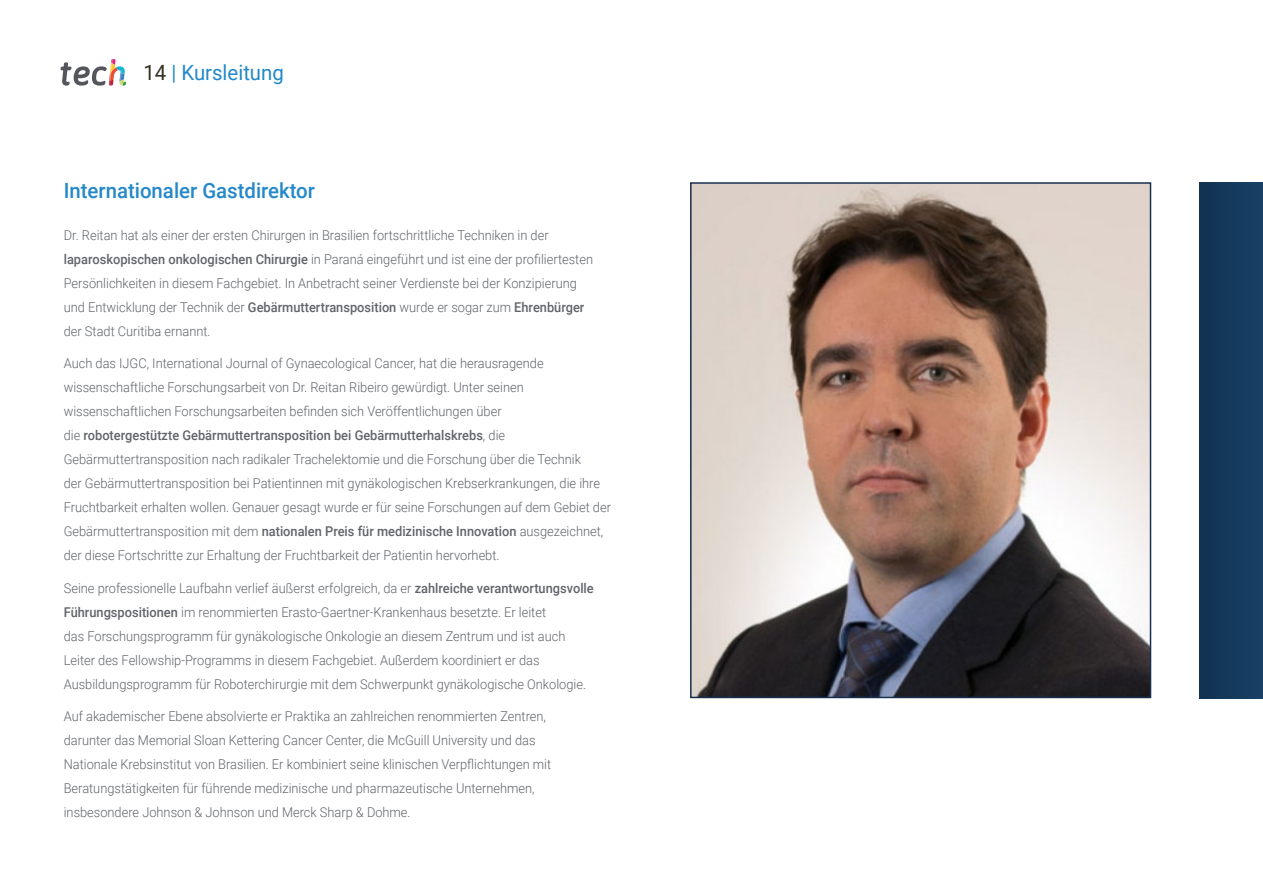
<style>
.page{position:relative;width:1263px;height:893px;background:#fff}
.page>*{position:absolute;margin:0;border:0;box-sizing:border-box;transform-origin:0 0}
.t1{font:500 21px "Roboto";color:#2488c9}
.t2{font:21px "Roboto";color:#2488c9}
.t3{font:300 13.5px/24px "Roboto";color:#61646a;scale:.95 1}
.s1{color:#312e20}
.s2{font-weight:500}
</style>
<div class="page">
<img style="left:693px;top:185px;width:455px;height:510px">
<div style="left:690px;top:182px;width:461px;height:516px;border:2px solid #17304f"></div>
<svg style="left:61px;top:59px;width:65px;height:27px"></svg>
<div style="left:1199px;top:182px;width:64px;height:516px;background:#14395b"></div>
<h1 class="t2" style="left:144px;top:57px;width:142px"><span class="s1">14</span> | Kursleitung</h1>
<h1 class="t1" style="left:64px;top:176px;width:253px">Internationaler Gastdirektor</h1>
<p class="t3" style="left:64px;top:222px;width:559px">Dr. Reitan hat als einer der ersten Chirurgen in Brasilien fortschrittliche Techniken in der <span class="s2">laparoskopischen onkologischen Chirurgie</span> in Paraná eingeführt und ist eine der profiliertesten Persönlichkeiten in diesem Fachgebiet. In Anbetracht seiner Verdienste bei der Konzipierung und Entwicklung der Technik der <span class="s2">Gebärmuttertransposition</span> wurde er sogar zum <span class="s2">Ehrenbürger </span>der Stadt Curitiba ernannt.</p>
<p class="t3" style="left:64px;top:351px;width:577px">Auch das IJGC, International Journal of Gynaecological Cancer, hat die herausragende wissenschaftliche Forschungsarbeit von Dr. Reitan Ribeiro gewürdigt. Unter seinen wissenschaftlichen Forschungsarbeiten befinden sich Veröffentlichungen über<br>die <span class="s2">robotergestützte Gebärmuttertransposition bei Gebärmutterhalskrebs</span>, die Gebärmuttertransposition nach radikaler Trachelektomie und die Forschung über die Technik<br>der Gebärmuttertransposition bei Patientinnen mit gynäkologischen Krebserkrankungen, die ihre Fruchtbarkeit erhalten wollen. Genauer gesagt wurde er für seine Forschungen auf dem Gebiet der Gebärmuttertransposition mit dem <span class="s2">nationalen Preis für medizinische Innovation</span> ausgezeichnet, der diese Fortschritte zur Erhaltung der Fruchtbarkeit der Patientin hervorhebt.</p>
<p class="t3" style="left:64px;top:575px;width:559px">Seine professionelle Laufbahn verlief äußerst erfolgreich, da er <span class="s2">zahlreiche verantwortungsvolle Führungspositionen</span> im renommierten Erasto-Gaertner-Krankenhaus besetzte. Er leitet<br>das Forschungsprogramm für gynäkologische Onkologie an diesem Zentrum und ist auch Leiter des Fellowship-Programms in diesem Fachgebiet. Außerdem koordiniert er das Ausbildungsprogramm für Roboterchirurgie mit dem Schwerpunkt gynäkologische Onkologie.</p>
<p class="t3" style="left:64px;top:704px;width:515px">Auf akademischer Ebene absolvierte er Praktika an zahlreichen renommierten Zentren, darunter das Memorial Sloan Kettering Cancer Center, die McGuill University und das Nationale Krebsinstitut von Brasilien. Er kombiniert seine klinischen Verpflichtungen mit Beratungstätigkeiten für führende medizinische und pharmazeutische Unternehmen, insbesondere Johnson &amp; Johnson und Merck Sharp &amp; Dohme.</p>
</div>
